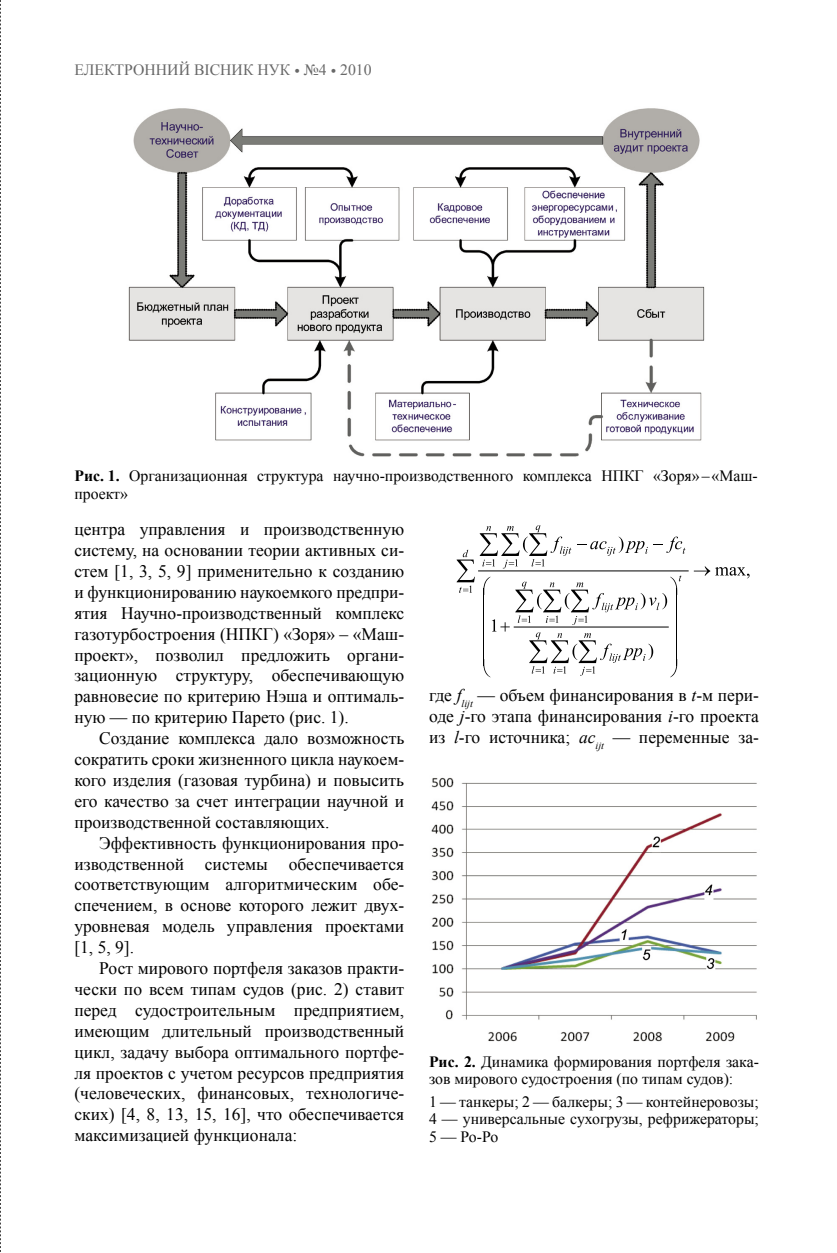
<style>
.page{position:relative;width:837px;height:1253px;background:#fff}
.page>*{position:absolute;margin:0;border:0;box-sizing:border-box;transform-origin:0 0}
.t1{font:17.5px/20.8px "Times New Roman";color:#000;text-align:justify}
.t2{font:15.75px/17.5px "Times New Roman";color:#000}
.t3{font:15.75px "Times New Roman";color:#686868}
.s1{font-weight:700}
.s2{font-style:italic}
</style>
<div class="page">
<hr style="left:478px;top:570px;width:211px;height:1px;background:#000">
<svg style="left:694px;top:566px;width:56px;height:12px"></svg>
<svg style="left:457px;top:525px;width:228px;height:152px"></svg>
<img style="left:128px;top:108px;width:577px;height:349px">
<img style="left:431px;top:777px;width:326px;height:265px">
<p class="t3" style="left:74px;top:59px;width:299px">ЕЛЕКТРОННИЙ ВІСНИК НУК • №4 • 2010</p>
<p class="t2" style="left:74px;top:467px;width:685px"><span class="s1">Рис. 1.</span> Организационная структура научно-производственного комплекса НПКГ «Зоря» – «Маш&shy;проект»</p>
<p class="t1" style="left:74px;top:519px;width:331px">центра управления и производственную систему, на основании теории активных си&shy;стем [1, 3, 5, 9] применительно к созданию и функционированию наукоемкого предпри&shy;ятия Научно-производственный комплекс газотурбостроения (НПКГ) «Зоря» – «Маш&shy;проект», позволил предложить органи&shy;зационную структуру, обеспечивающую равновесие по критерию Нэша и оптималь&shy;ную — по критерию Парето (рис. 1).</p>
<p class="t1" style="left:74px;top:728px;width:331px;text-indent:25px">Создание комплекса дало возможность сократить сроки жизненного цикла наукоем&shy;кого изделия (газовая турбина) и повысить его качество за счет интеграции научной и производственной составляющих.</p>
<p class="t1" style="left:74px;top:832px;width:331px;text-indent:25px">Эффективность функционирования про&shy;изводственной системы обеспечивается соответствующим алгоритмическим обе&shy;спечением, в основе которого лежит двух&shy;уровневая модель управления проектами [1, 5, 9].</p>
<p class="t1" style="left:74px;top:957px;width:331px;text-indent:25px">Рост мирового портфеля заказов практи&shy;чески по всем типам судов (рис. 2) ставит перед судостроительным предприятием, имеющим длительный производственный цикл, задачу выбора оптимального портфе&shy;ля проектов с учетом ресурсов предприятия (человеческих, финансовых, технологиче&shy;ских) [4, 8, 13, 15, 16], что обеспечивается максимизацией функционала:</p>
<p class="t1" style="left:429px;top:684px;width:331px">где <span class="s2">f</span><sub>lijt</sub> — объем финансирования в <span class="s2">t</span>-м пери&shy;оде <span class="s2">j</span>-го этапа финансирования <span class="s2">i</span>-го проекта из <span class="s2">l</span>-го источника; <span class="s2">ac</span><sub>ijt</sub> — переменные за-</p>
<p class="t2" style="left:429px;top:1052px;width:331px"><span class="s1">Рис. 2.</span> Динамика формирования портфеля зака&shy;зов мирового судостроения (по типам судов):</p>
<p class="t2" style="left:429px;top:1092px;width:331px;text-align:justify">1 — танкеры; 2 — балкеры; 3 — контейнеровозы; 4 — универсальные сухогрузы, рефрижераторы; 5 — Ро-Ро</p>
</div>
